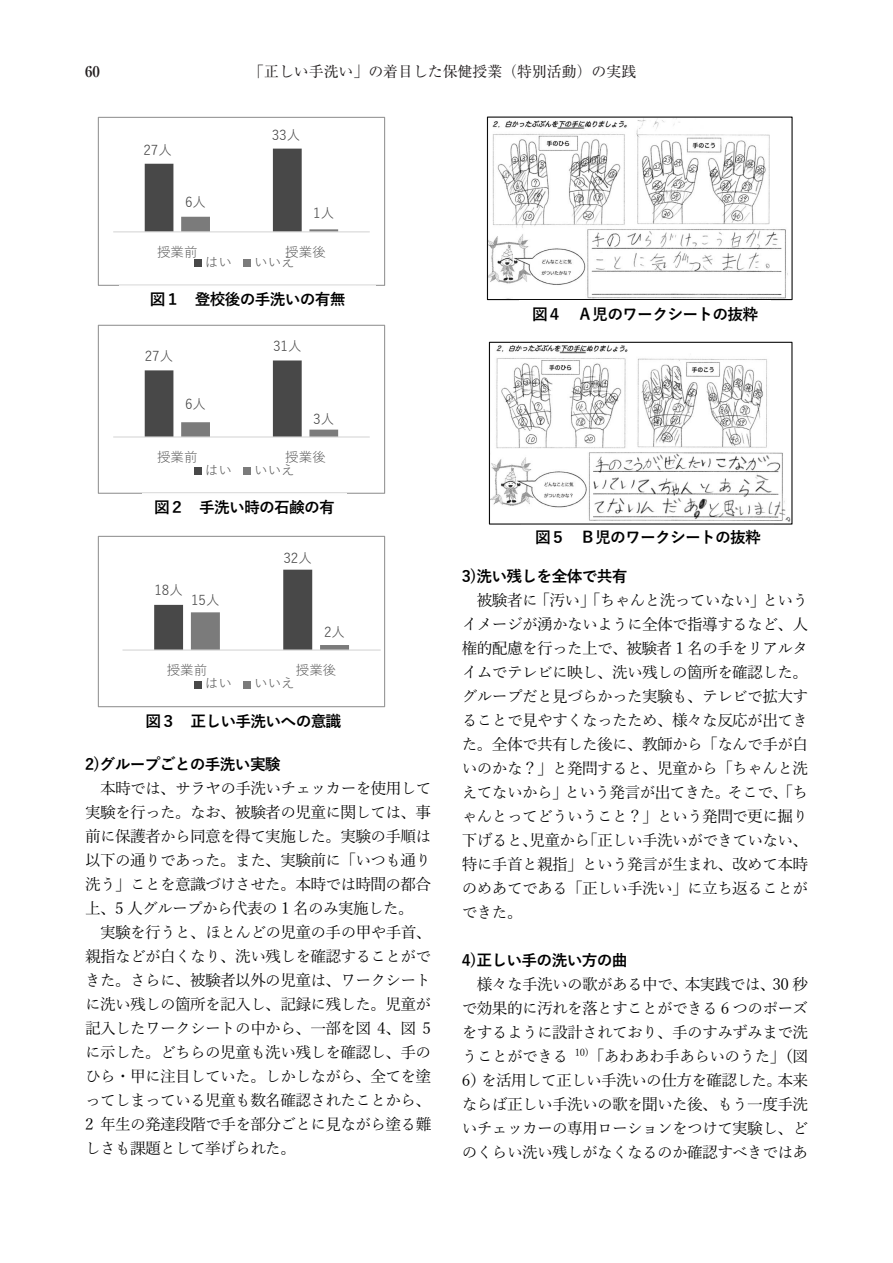
<style>
.page{position:relative;width:893px;height:1263px;background:#fff}
.page>*{position:absolute;margin:0;border:0;box-sizing:border-box;transform-origin:0 0}
.t1{font:15.75px/24px "Yu Mincho";letter-spacing:-.045em;color:#000;text-align:justify}
.t2{font:700 15.75px "Yu Gothic";letter-spacing:-.045em;color:#000}
.t3{font:14.85px "Ryumin Pr 6";color:#231f20}
.t4{font:700 14.85px "Ryumin Pr 6";color:#231f20}
.t5{font:13.5px "Yu Gothic";color:#595959}
.t6{font:13.5px "Yu Gothic";letter-spacing:-.005em;color:#404040}
</style>
<div class="page">
<img style="left:489px;top:119px;width:299px;height:179px">
<div style="left:487px;top:117px;width:306px;height:183px;border:1px solid #0d0d0d"></div>
<img style="left:491px;top:344px;width:299px;height:178px">
<div style="left:489px;top:342px;width:303px;height:183px;border:1px solid #0d0d0d"></div>
<img style="left:522px;top:524px;width:252px;height:1px">
<svg style="left:145px;top:149px;width:193px;height:82px"></svg>
<hr style="left:113px;top:231px;width:257px;height:1px;background:#d7d7d7">
<div style="left:194px;top:259px;width:8px;height:8px;background:#484848"></div>
<div style="left:243px;top:259px;width:8px;height:8px;background:#7b7b7b"></div>
<div style="left:98px;top:117px;width:287px;height:169px;border:1px solid #979797"></div>
<svg style="left:145px;top:360px;width:193px;height:76px"></svg>
<hr style="left:113px;top:436px;width:257px;height:2px;background:#d7d7d7">
<div style="left:194px;top:467px;width:8px;height:8px;background:#484848"></div>
<div style="left:243px;top:467px;width:8px;height:8px;background:#7b7b7b"></div>
<div style="left:98px;top:325px;width:287px;height:169px;border:1px solid #979797"></div>
<svg style="left:154px;top:570px;width:195px;height:79px"></svg>
<hr style="left:122px;top:649px;width:259px;height:2px;background:#d7d7d7">
<div style="left:194px;top:681px;width:8px;height:7px;background:#484848"></div>
<div style="left:243px;top:681px;width:8px;height:7px;background:#7b7b7b"></div>
<div style="left:98px;top:536px;width:287px;height:171px;border:1px solid #979797"></div>
<p class="t4" style="left:85px;top:60px;width:16px">60</p>
<p class="t3" style="left:249px;top:60px;width:388px">「正しい手洗い」の着目した保健授業（特別活動）の実践</p>
<p class="t6" style="left:143px;top:137px;width:30px">27⼈</p>
<p class="t6" style="left:185px;top:190px;width:22px">6⼈</p>
<p class="t6" style="left:272px;top:123px;width:30px">33⼈</p>
<p class="t6" style="left:313px;top:201px;width:22px">1⼈</p>
<p class="t5" style="left:157px;top:239px;width:42px">授業前</p>
<p class="t5" style="left:285px;top:239px;width:42px">授業後</p>
<p class="t5" style="left:205px;top:249px;width:28px">はい</p>
<p class="t5" style="left:254px;top:249px;width:42px">いいえ</p>
<p class="t2" style="left:150px;top:290px;width:197px">図１ 登校後の⼿洗いの有無</p>
<p class="t6" style="left:145px;top:343px;width:30px">27⼈</p>
<p class="t6" style="left:185px;top:392px;width:22px">6⼈</p>
<p class="t6" style="left:273px;top:334px;width:30px">31⼈</p>
<p class="t6" style="left:313px;top:406px;width:22px">3⼈</p>
<p class="t5" style="left:157px;top:444px;width:42px">授業前</p>
<p class="t5" style="left:285px;top:444px;width:42px">授業後</p>
<p class="t5" style="left:205px;top:457px;width:28px">はい</p>
<p class="t5" style="left:254px;top:457px;width:42px">いいえ</p>
<p class="t2" style="left:154px;top:498px;width:182px">図２ ⼿洗い時の⽯鹸の有</p>
<p class="t6" style="left:154px;top:577px;width:30px">18⼈</p>
<p class="t6" style="left:191px;top:587px;width:30px">15⼈</p>
<p class="t6" style="left:283px;top:545px;width:30px">32⼈</p>
<p class="t6" style="left:324px;top:619px;width:22px">2⼈</p>
<p class="t5" style="left:167px;top:657px;width:42px">授業前</p>
<p class="t5" style="left:296px;top:657px;width:42px">授業後</p>
<p class="t5" style="left:205px;top:671px;width:28px">はい</p>
<p class="t5" style="left:254px;top:671px;width:42px">いいえ</p>
<p class="t2" style="left:145px;top:712px;width:197px">図３ 正しい⼿洗いへの意識</p>
<p class="t2" style="left:85px;top:755px;width:197px">2)グループごとの⼿洗い実験</p>
<p class="t1" style="left:85px;top:774px;width:348px;text-indent:15px">本時では、サラヤの⼿洗いチェッカーを使⽤して実験を⾏った。なお、被験者の児童に関しては、事前に保護者から同意を得て実施した。実験の⼿順は以下の通りであった。また、実験前に「いつも通り洗う」ことを意識づけさせた。本時では時間の都合上、5 ⼈グループから代表の 1 名のみ実施した。</p>
<p class="t1" style="left:85px;top:919px;width:348px;text-indent:15px">実験を⾏うと、ほとんどの児童の⼿の甲や⼿⾸、親指などが⽩くなり、洗い残しを確認することができた。さらに、被験者以外の児童は、ワークシートに洗い残しの箇所を記⼊し、記録に残した。児童が記⼊したワークシートの中から、⼀部を図 4、図 5に⽰した。どちらの児童も洗い残しを確認し、⼿のひら・甲に注⽬していた。しかしながら、全てを塗ってしまっている児童も数名確認されたことから、2 年⽣の発達段階で⼿を部分ごとに⾒ながら塗る難しさも課題として挙げられた。</p>
<p class="t2" style="left:532px;top:305px;width:227px">図４ Ａ児のワークシートの抜粋</p>
<p class="t2" style="left:535px;top:528px;width:227px">図５ Ｂ児のワークシートの抜粋</p>
<p class="t2" style="left:462px;top:567px;width:167px">3)洗い残しを全体で共有</p>
<p class="t1" style="left:462px;top:586px;width:348px;text-indent:15px">被験者に「汚い」「ちゃんと洗っていない」というイメージが湧かないように全体で指導するなど、⼈権的配慮を⾏った上で、被験者 1 名の⼿をリアルタイムでテレビに映し、洗い残しの箇所を確認した。グループだと⾒づらかった実験も、テレビで拡⼤することで⾒やすくなったため、様々な反応が出てきた。全体で共有した後に、教師から「なんで⼿が⽩いのかな？」と発問すると、児童から「ちゃんと洗えてないから」という発⾔が出てきた。そこで、「ちゃんとってどういうこと？」という発問で更に掘り下げると、児童から「正しい⼿洗いができていない、特に⼿⾸と親指」という発⾔が⽣まれ、改めて本時のめあてである「正しい⼿洗い」に⽴ち返ることができた。</p>
<p class="t2" style="left:462px;top:951px;width:167px">4)正しい⼿の洗い⽅の曲</p>
<p class="t1" style="left:462px;top:970px;width:348px;text-indent:15px">様々な⼿洗いの歌がある中で、本実践では、30 秒で効果的に汚れを落とすことができる 6 つのポーズをするように設計されており、⼿のすみずみまで洗うことができる <sup>10)</sup>「あわあわ⼿あらいのうた」（図6）を活⽤して正しい⼿洗いの仕⽅を確認した。本来ならば正しい⼿洗いの歌を聞いた後、もう⼀度⼿洗いチェッカーの専⽤ローションをつけて実験し、どのくらい洗い残しがなくなるのか確認すべきではあ</p>
</div>
